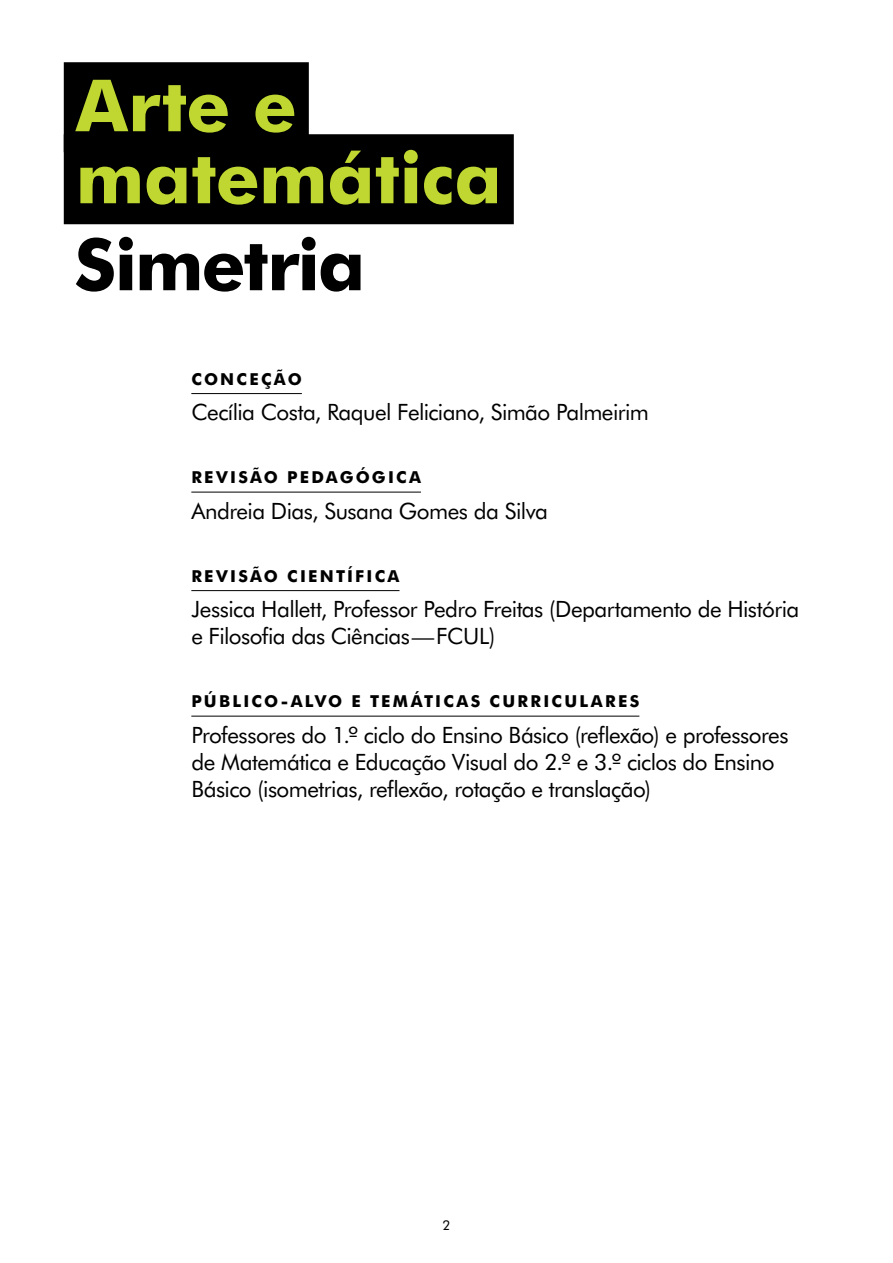
<style>
.page{position:relative;width:893px;height:1263px;background:#fff}
.page>*{position:absolute;margin:0;border:0;box-sizing:border-box;transform-origin:0 0}
.t1{font:700 72px/72px "Futura BT";letter-spacing:-.005em;color:#bfd730}
.t2{font:700 72px "Futura BT";letter-spacing:-.03em;color:#000}
.t3{font:22.5px/27px "Futura BT";letter-spacing:-.025em;color:#000}
.t4{font:700 16.5px "Futura BT";letter-spacing:.135em;color:#000}
.t5{font:13.5px "Futura BT";color:#000}
</style>
<div class="page">
<hr style="left:191px;top:393px;width:111px;height:1px;background:#000">
<hr style="left:191px;top:492px;width:230px;height:1px;background:#000">
<hr style="left:191px;top:590px;width:208px;height:1px;background:#000">
<hr style="left:191px;top:716px;width:448px;height:1px;background:#000">
<div style="left:64px;top:62px;width:245px;height:90px;background:#000"></div>
<div style="left:64px;top:134px;width:450px;height:90px;background:#000"></div>
<h1 class="t1" style="left:76px;top:69px;width:427px">Arte e matemática</h1>
<h1 class="t2" style="left:74px;top:221px;width:292px">Simetria</h1>
<p class="t4" style="left:191px;top:369px;width:112px">CONCEÇÃO</p>
<p class="t3" style="left:191px;top:398px;width:459px">Cecília Costa, Raquel Feliciano, Simão Palmeirim</p>
<p class="t4" style="left:191px;top:467px;width:231px">REVISÃO PEDAGÓGICA</p>
<p class="t3" style="left:191px;top:497px;width:358px">Andreia Dias, Susana Gomes da Silva</p>
<p class="t4" style="left:191px;top:566px;width:210px">REVISÃO CIENTÍFICA</p>
<p class="t3" style="left:191px;top:595px;width:609px">Jessica Hallett, Professor Pedro Freitas (Departamento de História e Filosofia das Ciências—FCUL)</p>
<p class="t4" style="left:191px;top:691px;width:450px">PÚBLICO-ALVO E TEMÁTICAS CURRICULARES</p>
<p class="t3" style="left:191px;top:721px;width:599px">Professores do 1.º ciclo do Ensino Básico (reflexão) e professores de Matemática e Educação Visual do 2.º e 3.º ciclos do Ensino<br>Básico (isometrias, reflexão, rotação e translação)</p>
<p class="t5" style="left:442px;top:1217px;width:9px">2</p>
</div>
